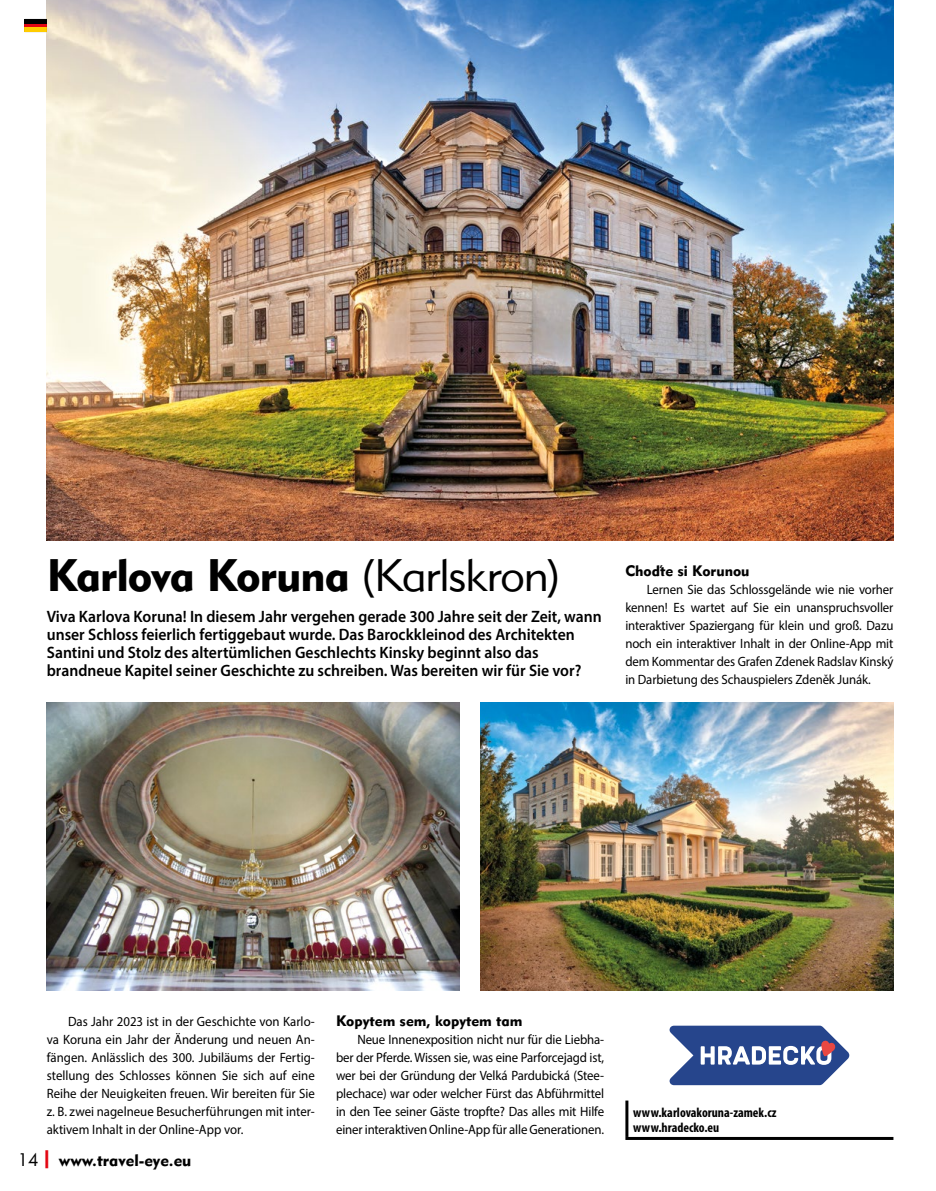
<style>
.page{position:relative;width:936px;height:1191px;background:#fff}
.page>*{position:absolute;margin:0;border:0;box-sizing:border-box;transform-origin:0 0}
._3-titulek_30{font:900 45px "Geometric 415";letter-spacing:-.02em;color:#000}
._4-perex{font:600 16.5px/18px "Myriad Pro";color:#000;scale:.95 1}
.t1{font:900 16.5px "Geometric 415";color:#000}
._3z-nadpis{font:900 15px "Geometric 415";color:#000}
._7-text{font:13.5px/18px "Myriad Pro";letter-spacing:-.01em;color:#000;text-align:justify;scale:.95 1}
._9-kontakt{font:700 condensed 13.5px "Myriad Pro";color:#000}
.s1{font-weight:300}
.s2{font-weight:300;font-size:18px}
.s3{font-size:18px;color:#e30613}
</style>
<div class="page">
<img style="left:480px;top:702px;width:413px;height:288px">
<img style="left:47px;top:0;width:846px;height:540px">
<svg style="left:669px;top:1025px;width:180px;height:60px"></svg>
<hr style="left:625px;top:1100px;width:3px;height:37px;background:#000">
<hr style="left:625px;top:1137px;width:268px;height:3px;background:#000">
<img style="left:47px;top:702px;width:412px;height:288px">
<svg style="left:25px;top:19px;width:22px;height:13px"></svg>
<p class="_3-titulek_30" style="left:47px;top:547px;width:514px">Karlova Koruna <span class="s1">(Karlskron)</span></p>
<p class="_4-perex" style="left:47px;top:607px;width:585px">Viva Karlova Koruna! In diesem Jahr vergehen gerade 300 Jahre seit der Zeit, wann unser Schloss feierlich fertiggebaut wurde. Das Barockkleinod des Architekten Santini und Stolz des altertümlichen Geschlechts Kinsky beginnt also das brandneue Kapitel seiner Geschichte zu schreiben. Was bereiten wir für Sie vor?</p>
<p class="_3z-nadpis" style="left:625px;top:562px;width:126px">Choďte si Korunou</p>
<p class="_7-text" style="left:625px;top:580px;width:283px;text-indent:21px">Lernen Sie das Schlossgelände wie nie vorher kennen! Es wartet auf Sie ein unanspruchsvoller interaktiver Spaziergang für klein und groß. Dazu noch ein interaktiver Inhalt in der Online-App mit dem Kommentar des Grafen Zdenek Radslav Kinský in Darbietung des Schauspielers Zdeněk Junák.</p>
<p class="_7-text" style="left:47px;top:1012px;width:284px;text-indent:21px">Das Jahr 2023 ist in der Geschichte von Karlo&shy;va Koruna ein Jahr der Änderung und neuen An&shy;fängen. Anlässlich des 300. Jubiläums der Fertig&shy;stellung des Schlosses können Sie sich auf eine Reihe der Neuigkeiten freuen. Wir bereiten für Sie z. B. zwei nagelneue Besucherführungen mit inter&shy;aktivem Inhalt in der Online-App vor.</p>
<p class="_3z-nadpis" style="left:336px;top:1012px;width:188px">Kopytem sem, kopytem tam</p>
<p class="_7-text" style="left:336px;top:1030px;width:283px;text-indent:21px">Neue Innenexposition nicht nur für die Liebha&shy;ber der Pferde. Wissen sie, was eine Parforcejagd ist, wer bei der Gründung der Velká Pardubická (Stee&shy;plechace) war oder welcher Fürst das Abführmittel in den Tee seiner Gäste tropfte? Das alles mit Hilfe einer interaktiven Online-App für alle Generationen.</p>
<p class="t1" style="left:18px;top:1150px;width:175px"><span class="s2">14</span><span class="s3">|</span> www.travel-eye.eu</p>
<p class="_9-kontakt" style="left:633px;top:1104px;width:145px">www.karlovakoruna-zamek.cz</p>
<p class="_9-kontakt" style="left:633px;top:1119px;width:87px">www.hradecko.eu</p>
</div>
